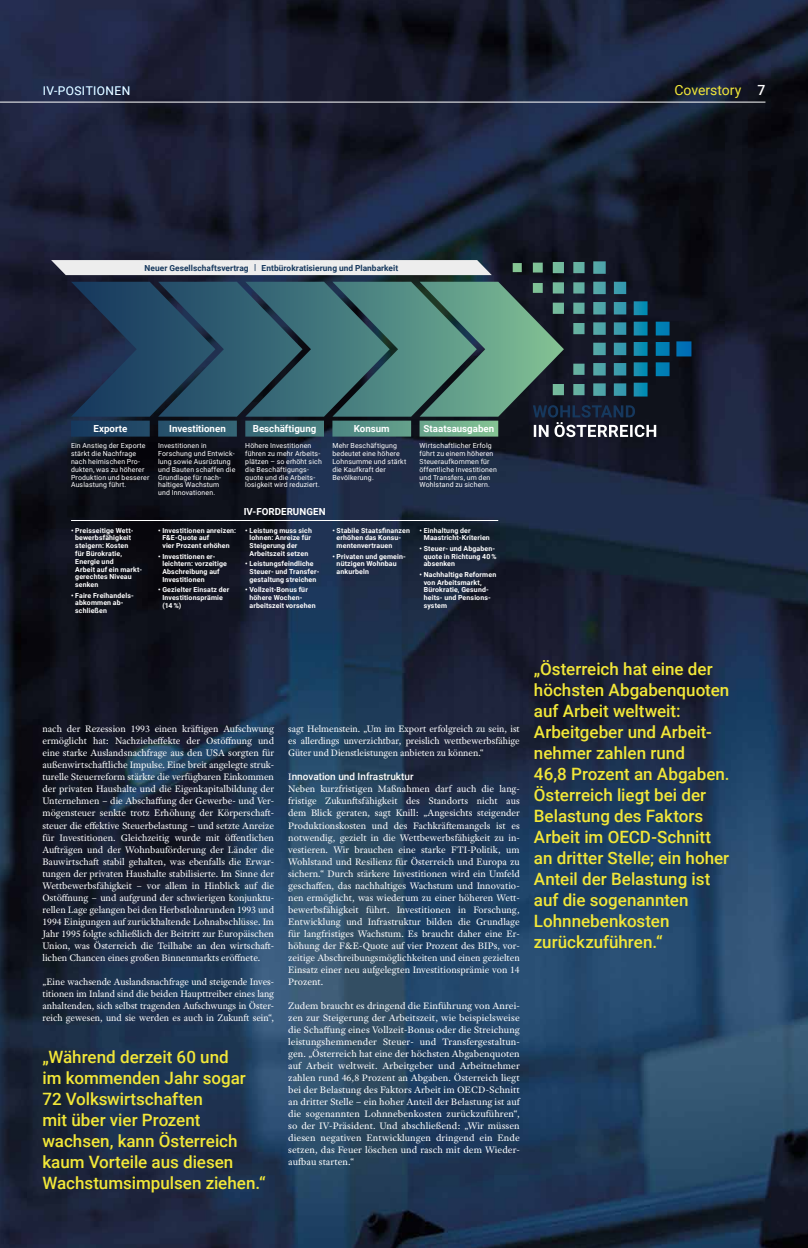
<style>
.page{position:relative;width:808px;height:1248px;background:#fff}
.page>*{position:absolute;margin:0;border:0;box-sizing:border-box;transform-origin:0 0}
.t1{font:500 17px/21px "Roboto";color:#f2e738}
.t2{font:14px "Roboto";color:#f2e738}
.t3{font:12px "Roboto";letter-spacing:.035em;color:#fff}
.t4{font:10px/12px "Adobe Text Pro";color:#fff;text-align:justify}
.t5{font:500 10px "Roboto";color:#fff}
.t6{font:700 9.7px "Roboto";color:#fff}
.t7{font:700 8.3px "Roboto";letter-spacing:.005em;color:#16385d}
.t8{font:700 7px/7.8px "Roboto";letter-spacing:.02em;color:#fff}
.t9{font:7px/7.8px "Roboto";letter-spacing:.02em;color:#fff}
.s1{font-weight:500;color:#fff}
.s2{font-family:"Adobe Text Pro";font-weight:400}
</style>
<div class="page">
<img style="left:0;top:0;width:808px;height:1247px">
<svg style="left:51px;top:260px;width:441px;height:15px;background:#e5e5e6"></svg>
<svg style="left:513px;top:261px;width:178px;height:135px;background:#1b3745"></svg>
<svg style="left:533px;top:405px;width:123px;height:32px;background:#414754"></svg>
<svg style="left:71px;top:282px;width:493px;height:134px;background:#3b666c"></svg>
<svg style="left:71px;top:420px;width:427px;height:16px;background:#3e6c6f"></svg>
<hr style="left:71px;top:520px;width:427px;height:1px;background:#fff">
<hr style="left:0;top:102px;width:765px;height:1px;background:#fff">
<p class="t3" style="left:43px;top:83px;width:89px">IV-POSITIONEN</p>
<h2 class="t2" style="left:674px;top:81px;width:93px">Coverstory <span class="s1">7</span></h2>
<p class="t7" style="left:145px;top:262px;width:255px">Neuer Gesellschaftsvertrag | Entbürokratisierung und Planbarkeit</p>
<p class="t6" style="left:93px;top:422px;width:35px">Exporte</p>
<p class="t6" style="left:169px;top:422px;width:58px">Investitionen</p>
<p class="t6" style="left:253px;top:422px;width:65px">Beschäftigung</p>
<p class="t6" style="left:354px;top:422px;width:37px">Konsum</p>
<p class="t6" style="left:423px;top:422px;width:72px">Staatsausgaben</p>
<p class="t9" style="left:71px;top:441px;width:80px">Ein Anstieg der Exporte stärkt die Nachfrage nach heimischen Pro&shy;dukten, was zu höherer<br>Produktion und besserer<br>Auslastung führt.</p>
<p class="t9" style="left:158px;top:441px;width:79px">Investitionen in<br>Forschung und Entwick&shy;lung sowie Ausrüstung und Bauten schaffen die<br>Grundlage für nach&shy;haltiges Wachstum<br>und Innovationen.</p>
<p class="t9" style="left:245px;top:441px;width:78px">Höhere Investitionen führen zu mehr Arbeits&shy;plätzen – so erhöht sich die Beschäftigungs&shy;quote und die Arbeits&shy;losigkeit wird reduziert.</p>
<p class="t9" style="left:332px;top:441px;width:75px">Mehr Beschäftigung bedeutet eine höhere<br>Lohnsumme und stärkt die Kaufkraft der<br>Bevölkerung.</p>
<p class="t9" style="left:419px;top:441px;width:79px">Wirtschaftlicher Erfolg führt zu einem höheren<br>Steueraufkommen für öffentliche Investitionen und Transfers, um den<br>Wohlstand zu sichern.</p>
<p class="t8" style="left:75px;top:526px;width:69px;text-indent:-4px">• Preisseitige Wett&shy;bewerbsfähigkeit steigern: Kosten<br>für Bürokratie,<br>Energie und<br>Arbeit auf ein markt&shy;gerechtes Niveau senken</p>
<p class="t8" style="left:75px;top:591px;width:60px;text-indent:-4px">• Faire Freihandels&shy;abkommen ab&shy;schließen</p>
<p class="t8" style="left:162px;top:526px;width:75px;text-indent:-4px">• Investitionen anreizen:<br>F&amp;E-Quote auf<br>vier Prozent erhöhen</p>
<p class="t8" style="left:162px;top:552px;width:66px;text-indent:-4px">• Investitionen er&shy;leichtern: vorzeitige<br>Abschreibung auf<br>Investitionen</p>
<p class="t8" style="left:162px;top:585px;width:69px;text-indent:-4px">• Gezielter Einsatz der<br>Investitionsprämie (14 %)</p>
<p class="t6" style="left:244px;top:505px;width:83px">IV-FORDERUNGEN</p>
<p class="t8" style="left:249px;top:526px;width:64px;text-indent:-4px">• Leistung muss sich lohnen: Anreize für<br>Steigerung der<br>Arbeitszeit setzen</p>
<p class="t8" style="left:249px;top:559px;width:71px;text-indent:-4px">• Leistungsfeindliche<br>Steuer- und Transfer&shy;gestaltung streichen</p>
<p class="t8" style="left:249px;top:585px;width:68px;text-indent:-4px">• Vollzeit-Bonus für höhere Wochen&shy;arbeitszeit vorsehen</p>
<p class="t8" style="left:337px;top:526px;width:75px;text-indent:-4px">• Stabile Staatsfinanzen erhöhen das Konsu&shy;mentenvertrauen</p>
<p class="t8" style="left:337px;top:552px;width:71px;text-indent:-4px">• Privaten und gemein&shy;nützigen Wohnbau ankurbeln</p>
<p class="t8" style="left:424px;top:526px;width:68px;text-indent:-4px">• Einhaltung der<br>Maastricht-Kriterien</p>
<p class="t8" style="left:424px;top:544px;width:74px;text-indent:-4px">• Steuer- und Abgaben&shy;quote in Richtung 40 % absenken</p>
<p class="t8" style="left:424px;top:570px;width:74px;text-indent:-4px">• Nachhaltige Reformen von Arbeitsmarkt,<br>Bürokratie, Gesund&shy;heits- und Pensions&shy;system</p>
<p class="t4" style="left:43px;top:723px;width:233px">nach der Rezession 1993 einen kräftigen Aufschwung ermöglicht hat: Nachzieheffekte der Ostöffnung und eine starke Auslandsnachfrage aus den USA sorgten für außenwirtschaftliche Impulse. Eine breit angelegte struk&shy;turelle Steuerreform stärkte die verfügbaren Einkommen der privaten Haushalte und die Eigenkapitalbildung der Unternehmen – die Abschaffung der Gewerbe- und Ver&shy;mögensteuer senkte trotz Erhöhung der Körperschaft&shy;steuer die effektive Steuerbelastung – und setzte Anreize für Investitionen. Gleichzeitig wurde mit öffentlichen Aufträgen und der Wohnbauförderung der Länder die Bauwirtschaft stabil gehalten, was ebenfalls die Erwar&shy;tungen der privaten Haushalte stabilisierte. Im Sinne der Wettbewerbsfähigkeit – vor allem in Hinblick auf die Ostöffnung – und aufgrund der schwierigen konjunktu&shy;rellen Lage gelangen bei den Herbstlohnrunden 1993 und 1994 Einigungen auf zurückhaltende Lohnabschlüsse. Im Jahr 1995 folgte schließlich der Beitritt zur Europäischen Union, was Österreich die Teilhabe an den wirtschaft&shy;lichen Chancen eines großen Binnenmarkts eröffnete.</p>
<p class="t4" style="left:43px;top:975px;width:233px">„Eine wachsende Auslandsnachfrage und steigende Inves&shy;titionen im Inland sind die beiden Haupttreiber eines lang anhaltenden, sich selbst tragenden Aufschwungs in Öster&shy;reich gewesen, und sie werden es auch in Zukunft sein“,</p>
<h1 class="t1" style="left:43px;top:1045px;width:225px">„Während derzeit 60 und<br>im kommenden Jahr sogar<br>72 Volkswirtschaften<br>mit über vier Prozent wachsen, kann Österreich kaum Vorteile aus diesen<br>Wachstumsimpulsen ziehen.“</h1>
<p class="t4" style="left:288px;top:723px;width:233px">sagt Helmenstein. „Um im Export erfolgreich zu sein, ist es allerdings unverzichtbar, preislich wettbewerbsfähige Güter und Dienstleistungen anbieten zu können.“</p>
<p class="t5" style="left:288px;top:769px;width:127px"><span class="s2">I</span>nnovation und Infrastruktur</p>
<p class="t4" style="left:288px;top:783px;width:233px">Neben kurzfristigen Maßnahmen darf auch die lang&shy;fristige Zukunftsfähigkeit des Standorts nicht aus dem Blick geraten, sagt Knill: „Angesichts steigender Produktionskosten und des Fachkräftemangels ist es notwendig, gezielt in die Wettbewerbsfähigkeit zu in&shy;vestieren. Wir brauchen eine starke FTI-Politik, um Wohlstand und Resilienz für Österreich und Europa zu sichern.“ Durch stärkere Investitionen wird ein Umfeld geschaffen, das nachhaltiges Wachstum und Innovatio&shy;nen ermöglicht, was wiederum zu einer höheren Wett&shy;bewerbsfähigkeit führt. Investitionen in Forschung, Entwicklung und Infrastruktur bilden die Grundlage für langfristiges Wachstum. Es braucht daher eine Er&shy;höhung der F&amp;E-Quote auf vier Prozent des BIPs, vor&shy;zeitige Abschreibungsmöglichkeiten und einen gezielten Einsatz einer neu aufgelegten Investitionsprämie von 14<br>Prozent.</p>
<p class="t4" style="left:288px;top:999px;width:233px">Zudem braucht es dringend die Einführung von Anrei&shy;zen zur Steigerung der Arbeitszeit, wie beispielsweise die Schaffung eines Vollzeit-Bonus oder die Streichung leistungshemmender Steuer- und Transfergestaltun&shy;gen. „Österreich hat eine der höchsten Abgabenquoten auf Arbeit weltweit. Arbeitgeber und Arbeitnehmer zahlen rund 46,8 Prozent an Abgaben. Österreich liegt bei der Belastung des Faktors Arbeit im OECD-Schnitt an dritter Stelle – ein hoher Anteil der Belastung ist auf die sogenannten Lohnnebenkosten zurückzuführen“, so der IV-Präsident. Und abschließend: „Wir müssen diesen negativen Entwicklungen dringend ein Ende setzen, das Feuer löschen und rasch mit dem Wieder&shy;aufbau starten.“</p>
<p class="t1" style="left:534px;top:657px;width:197px">„Österreich hat eine der höchsten Abgabenquoten auf Arbeit weltweit:<br>Arbeitgeber und Arbeit&shy;nehmer zahlen rund<br>46,8 Prozent an Abgaben.<br>Österreich liegt bei der<br>Belastung des Faktors<br>Arbeit im OECD-Schnitt an dritter Stelle; ein hoher<br>Anteil der Belastung ist auf die sogenannten<br>Lohnnebenkosten zurückzuführen.“</p>
</div>
